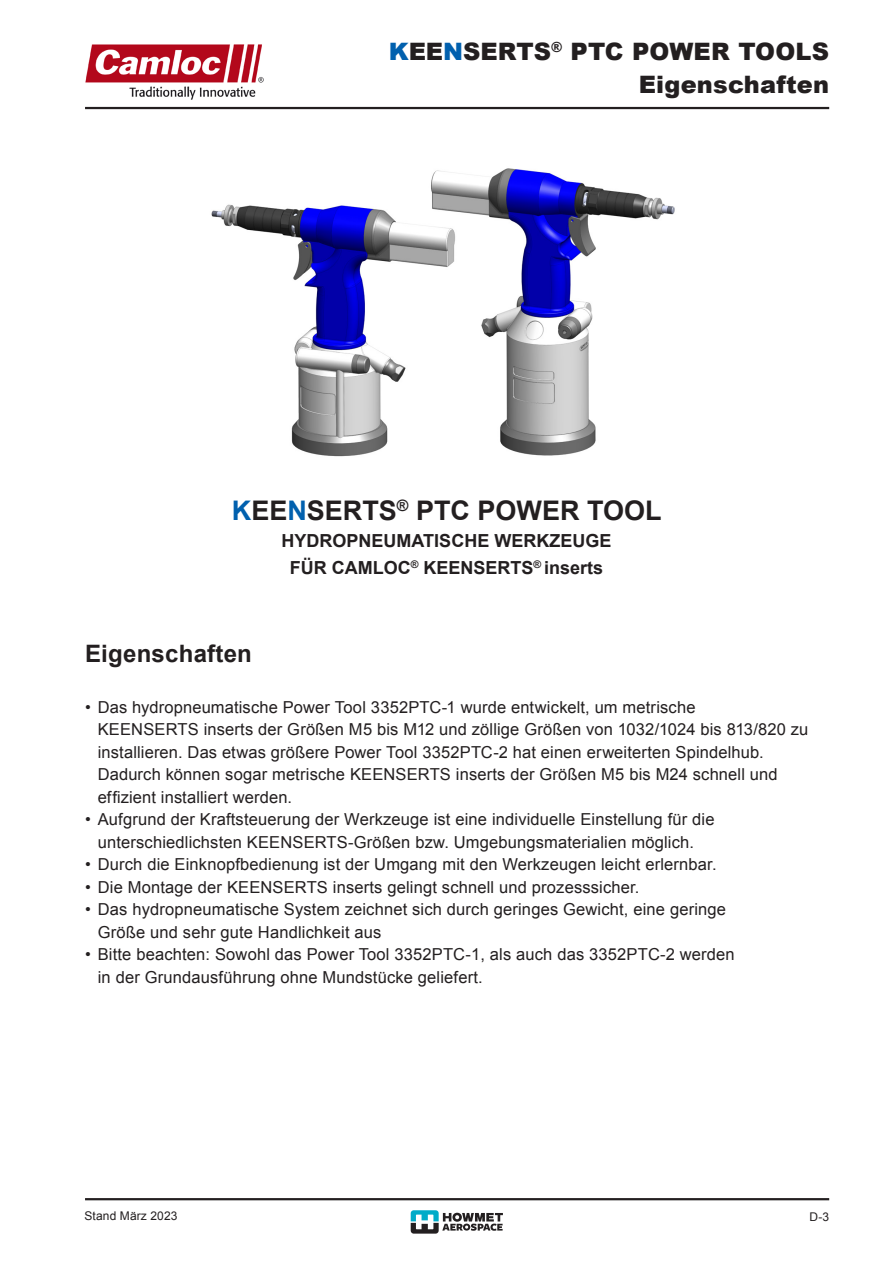
<style>
.page{position:relative;width:893px;height:1263px;background:#fff}
.page>*{position:absolute;margin:0;border:0;box-sizing:border-box;transform-origin:0 0}
.t1{font:700 27px "Arial";color:#231f20}
.t2{font:900 24px/33px "Arial";letter-spacing:.01em;color:#231f20;text-align:right}
.t3{font:700 24px "Arial";letter-spacing:.01em;color:#231f20}
.t4{font:700 18px/27px "Arial";color:#231f20;text-align:center}
.t5{font:16.5px/22.5px "Arial";letter-spacing:.01em;color:#231f20}
.t6{font:12px "Arial";letter-spacing:.01em;color:#231f20}
.s1{color:#0160ae}
</style>
<div class="page">
<svg style="left:411px;top:1210px;width:92px;height:23px"></svg>
<hr style="left:85px;top:1198px;width:744px;height:2px;background:#231f20">
<hr style="left:85px;top:107px;width:744px;height:2px;background:#231f20">
<img style="left:85px;top:44px;width:179px;height:56px">
<img style="left:211px;top:168px;width:464px;height:289px">
<h2 class="t2" style="left:389px;top:34px;width:442px"><span class="s1">K</span>EE<span class="s1">N</span>SERTS<sup>®</sup> PTC POWER TOOLS<br>Eigenschaften</h2>
<h1 class="t1" style="left:232px;top:493px;width:431px"><span class="s1">K</span>EE<span class="s1">N</span>SERTS<sup>®</sup> PTC POWER TOOL</h1>
<p class="t4" style="left:282px;top:528px;width:331px">HYDROPNEUMATISCHE WERKZEUGE<br>FÜR CAMLOC<sup>®</sup> KEENSERTS<sup>®</sup> inserts</p>
<h2 class="t3" style="left:85px;top:637px;width:168px">Eigenschaften</h2>
<p class="t5" style="left:98px;top:696px;width:712px;text-indent:-13px">• Das hydropneumatische Power Tool 3352PTC-1 wurde entwickelt, um metrische<br>KEENSERTS inserts der Größen M5 bis M12 und zöllige Größen von 1032/1024 bis 813/820 zu installieren. Das etwas größere Power Tool 3352PTC-2 hat einen erweiterten Spindelhub.<br>Dadurch können sogar metrische KEENSERTS inserts der Größen M5 bis M24 schnell und effizient installiert werden.</p>
<p class="t5" style="left:85px;top:808px;width:631px;text-align:center">• Aufgrund der Kraftsteuerung der Werkzeuge ist eine individuelle Einstellung für die unterschiedlichsten KEENSERTS-Größen bzw. Umgebungsmaterialien möglich.</p>
<p class="t5" style="left:85px;top:853px;width:633px">• Durch die Einknopfbedienung ist der Umgang mit den Werkzeugen leicht erlernbar.</p>
<p class="t5" style="left:85px;top:876px;width:556px">• Die Montage der KEENSERTS inserts gelingt schnell und prozesssicher.</p>
<p class="t5" style="left:98px;top:898px;width:630px;text-indent:-13px">• Das hydropneumatische System zeichnet sich durch geringes Gewicht, eine geringe<br>Größe und sehr gute Handlichkeit aus</p>
<p class="t5" style="left:98px;top:943px;width:638px;text-indent:-13px">• Bitte beachten: Sowohl das Power Tool 3352PTC-1, als auch das 3352PTC-2 werden in der Grundausführung ohne Mundstücke geliefert.</p>
<p class="t6" style="left:85px;top:1208px;width:95px">Stand März 2023</p>
<p class="t6" style="left:810px;top:1208px;width:21px">D-3</p>
</div>
